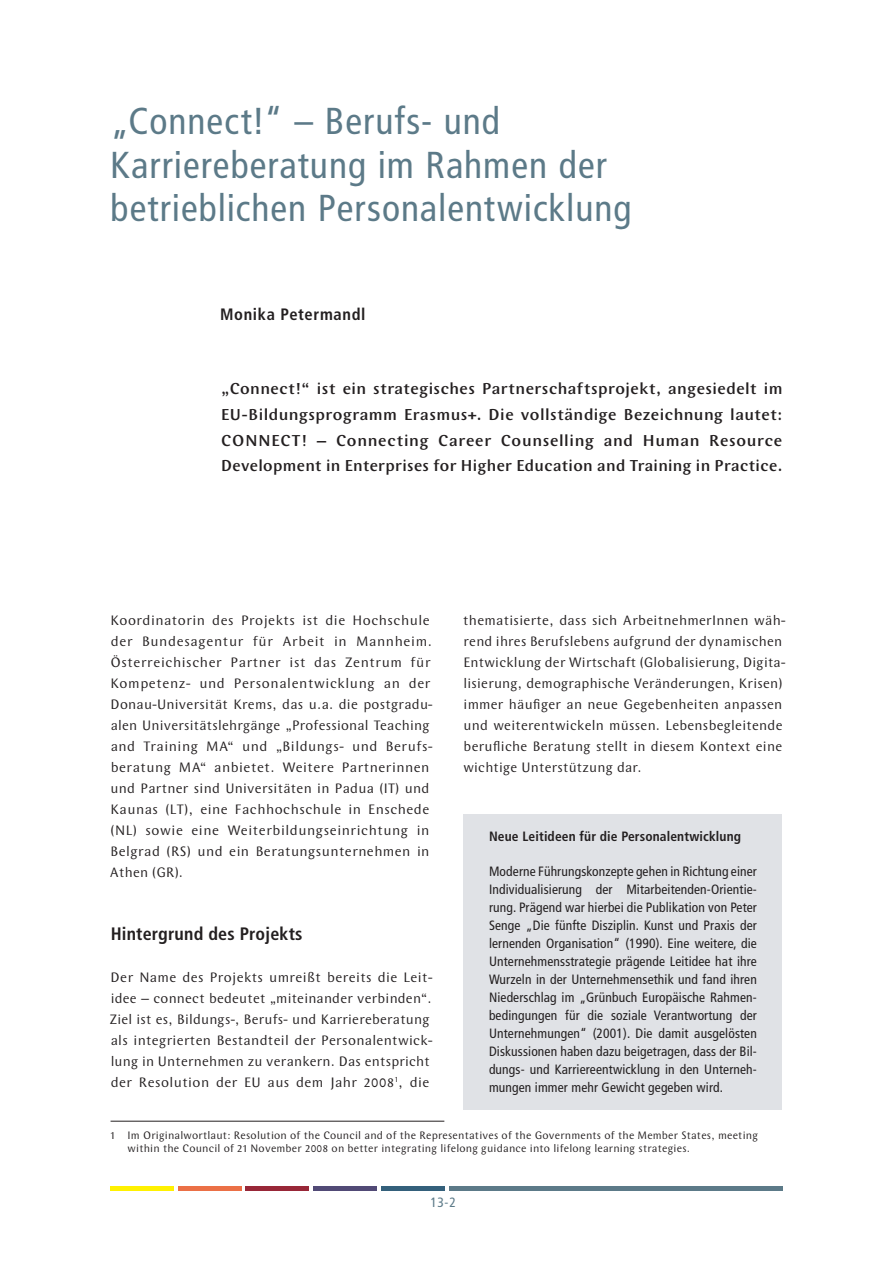
<style>
.page{position:relative;width:893px;height:1263px;background:#fff}
.page>*{position:absolute;margin:0;border:0;box-sizing:border-box;transform-origin:0 0}
.Subüberschrift{font:condensed 37.5px/43.5px "Frutiger LT Std";letter-spacing:.025em;color:#5c7a88}
.ZwiTi_1{font:700 condensed 18px "Frutiger LT Std";letter-spacing:.01em;color:#231f20}
.Vorspann{font:500 16.5px/25.5px "Wunderlich OT";letter-spacing:.02em;color:#231f20;text-align:justify}
.t1{font:700 condensed 16.5px "Frutiger LT Std";letter-spacing:.04em;color:#231f20}
.Fließtext_DT{font:14.25px/21px "Wunderlich OT";letter-spacing:.02em;color:#231f20}
.Bsp_ohne_Linie{font:condensed 13.5px/18px "Frutiger LT Std";letter-spacing:.01em;color:#231f20;text-align:justify}
.Bsp_ohne_Linie-2{font:700 condensed 13.5px "Frutiger LT Std";letter-spacing:.01em;color:#231f20}
.t2{font:condensed 13.5px "Frutiger LT Std";color:#5c7a88}
.fusszeile_1{font:11.25px/13.5px "Wunderlich OT";letter-spacing:.015em;color:#231f20}
</style>
<div class="page">
<div style="left:111px;top:1186px;width:63px;height:5px;background:#fff101"></div>
<div style="left:178px;top:1186px;width:64px;height:5px;background:#eb7046"></div>
<div style="left:246px;top:1186px;width:63px;height:5px;background:#982738"></div>
<div style="left:313px;top:1186px;width:64px;height:5px;background:#514a76"></div>
<div style="left:381px;top:1186px;width:63px;height:5px;background:#34607b"></div>
<div style="left:449px;top:1186px;width:333px;height:5px;background:#5c7a88"></div>
<div style="left:463px;top:814px;width:319px;height:295px;background:#e0e2e6"></div>
<hr style="left:111px;top:1121px;width:333px;height:1px;background:#231f20">
<p class="Subüberschrift" style="left:111px;top:100px;width:522px">„Connect!“ – Berufs- und<br>Karriereberatung im Rahmen der betrieblichen Personalentwicklung</p>
<p class="t1" style="left:220px;top:304px;width:147px">Monika Petermandl</p>
<p class="Vorspann" style="left:221px;top:376px;width:563px">„Connect!“ ist ein strategisches Partnerschaftsprojekt, angesiedelt im EU-Bildungsprogramm Erasmus+. Die vollständige Bezeichnung lautet:<br>CONNECT! – Connecting Career Counselling and Human Resource Development in Enterprises for Higher Education and Training in Practice.</p>
<p class="Fließtext_DT" style="left:110px;top:610px;width:324px">Koordinatorin des Projekts ist die Hochschule der Bundesagentur für Arbeit in Mannheim.<br>Österreichischer Partner ist das Zentrum für Kompetenz- und Personalentwicklung an der Donau-Universität Krems, das u.a. die postgradu&shy;alen Universitätslehrgänge „Professional Teaching and Training MA“ und „Bildungs- und Berufs&shy;beratung MA“ anbietet. Weitere Partnerinnen und Partner sind Universitäten in Padua (IT) und Kaunas (LT), eine Fachhochschule in Enschede (NL) sowie eine Weiterbildungseinrichtung in Belgrad (RS) und ein Beratungsunternehmen in Athen (GR).</p>
<p class="Fließtext_DT" style="left:463px;top:610px;width:324px">thematisierte, dass sich ArbeitnehmerInnen wäh&shy;rend ihres Berufslebens aufgrund der dynamischen Entwicklung der Wirtschaft (Globalisierung, Digita&shy;lisierung, demographische Veränderungen, Krisen) immer häufiger an neue Gegebenheiten anpassen und weiterentwickeln müssen. Lebensbegleitende berufliche Beratung stellt in diesem Kontext eine wichtige Unterstützung dar.</p>
<p class="Bsp_ohne_Linie-2" style="left:489px;top:828px;width:254px">Neue Leitideen für die Personalentwicklung</p>
<p class="Bsp_ohne_Linie" style="left:489px;top:862px;width:269px">Moderne Führungskonzepte gehen in Richtung einer Individualisierung der Mitarbeitenden-Orientie&shy;rung. Prägend war hierbei die Publikation von Peter Senge „Die fünfte Disziplin. Kunst und Praxis der lernenden Organisation“ (1990). Eine weitere, die Unternehmensstrategie prägende Leitidee hat ihre Wurzeln in der Unternehmensethik und fand ihren Niederschlag im „Grünbuch Europäische Rahmen&shy;bedingungen für die soziale Verantwortung der Unternehmungen“ (2001). Die damit ausgelösten Diskussionen haben dazu beigetragen, dass der Bil&shy;dungs- und Karriereentwicklung in den Unterneh&shy;mungen immer mehr Gewicht gegeben wird.</p>
<p class="fusszeile_1" style="left:128px;top:1128px;width:632px;text-indent:-17px">1 Im Originalwortlaut: Resolution of the Council and of the Representatives of the Governments of the Member States, meeting within the Council of 21 November 2008 on better integrating lifelong guidance into lifelong learning strategies.</p>
<p class="ZwiTi_1" style="left:111px;top:923px;width:193px">Hintergrund des Projekts</p>
<p class="Fließtext_DT" style="left:110px;top:967px;width:324px">Der Name des Projekts umreißt bereits die Leit&shy;idee – connect bedeutet „miteinander verbinden“.<br>Ziel ist es, Bildungs-, Berufs- und Karriereberatung als integrierten Bestandteil der Personalentwick&shy;lung in Unternehmen zu verankern. Das entspricht der Resolution der EU aus dem Jahr 2008<sup>1</sup>, die</p>
<p class="t2" style="left:430px;top:1195px;width:27px">13-2</p>
</div>
